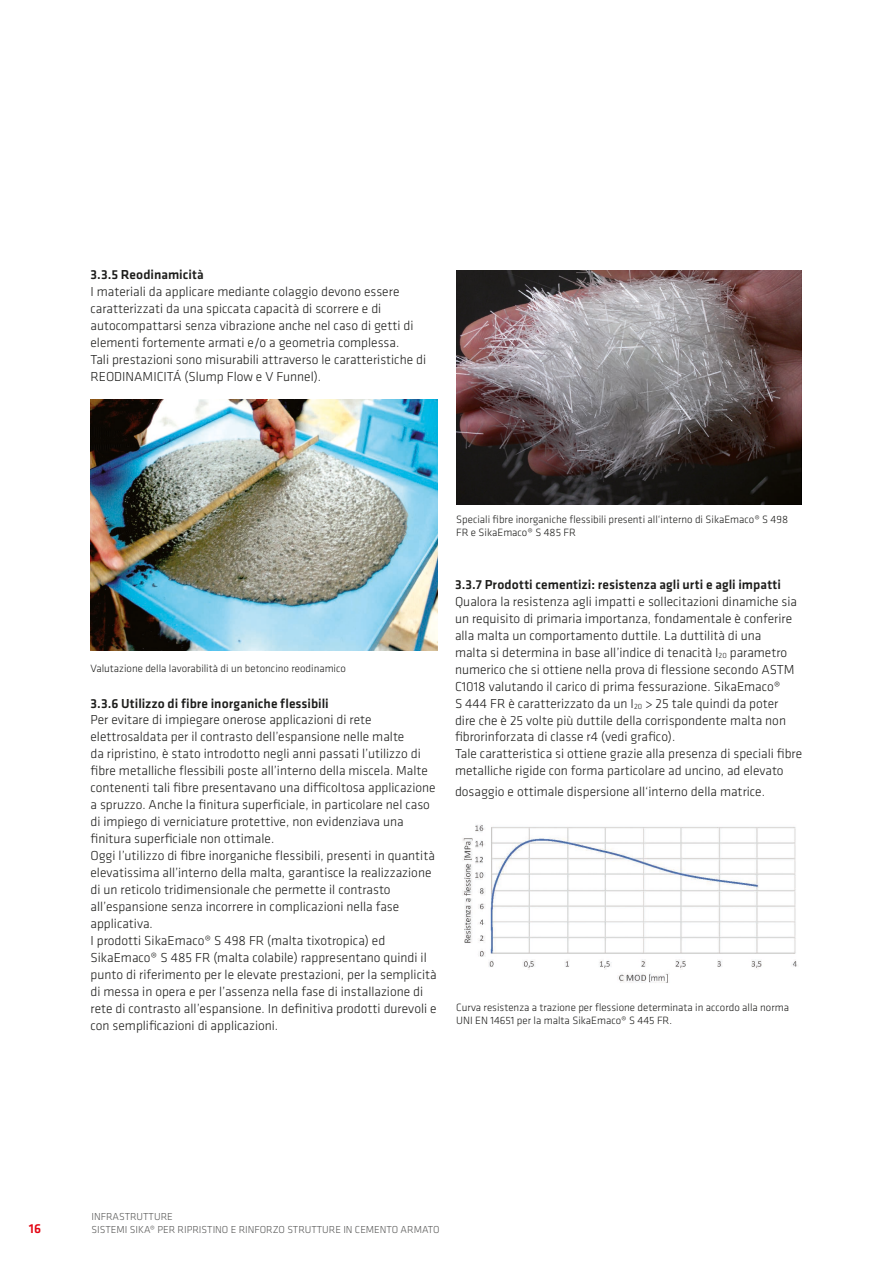
<style>
.page{position:relative;width:893px;height:1263px;background:#fff}
.page>*{position:absolute;margin:0;border:0;box-sizing:border-box;transform-origin:0 0}
.t1{font:300 13.5px/17px "Klavika";color:#1d1d1b}
._06_Text{font:500 13.5px "Klavika";letter-spacing:.005em;color:#1d1d1b}
.t2{font:500 13.5px "Klavika";color:#e30614}
.t3{font:300 10.95px/13.5px "Klavika";color:#1d1d1b}
.t4{font:300 10.5px "Klavika";color:#575756}
</style>
<div class="page">
<img style="left:91px;top:400px;width:347px;height:251px">
<img style="left:456px;top:270px;width:346px;height:234px">
<img style="left:462px;top:824px;width:335px;height:159px">
<p class="_06_Text" style="left:91px;top:265px;width:115px">3.3.5 Reodinamicità</p>
<p class="t1" style="left:91px;top:283px;width:324px">I materiali da applicare mediante colaggio devono essere caratterizzati da una spiccata capacità di scorrere e di autocompattarsi senza vibrazione anche nel caso di getti di elementi fortemente armati e/o a geometria complessa.</p>
<p class="t1" style="left:91px;top:351px;width:337px">Tali prestazioni sono misurabili attraverso le caratteristiche di<br>REODINAMICITÁ (Slump Flow e V Funnel).</p>
<p class="t3" style="left:91px;top:662px;width:257px">Valutazione della lavorabilità di un betoncino reodinamico</p>
<p class="_06_Text" style="left:91px;top:694px;width:240px">3.3.6 Utilizzo di fibre inorganiche flessibili</p>
<p class="t1" style="left:91px;top:711px;width:347px">Per evitare di impiegare onerose applicazioni di rete elettrosaldata per il contrasto dell’espansione nelle malte<br>da ripristino, è stato introdotto negli anni passati l’utilizzo di fibre metalliche flessibili poste all’interno della miscela. Malte contenenti tali fibre presentavano una difficoltosa applicazione a spruzzo. Anche la finitura superficiale, in particolare nel caso di impiego di verniciature protettive, non evidenziava una finitura superficiale non ottimale.</p>
<p class="t1" style="left:91px;top:847px;width:346px">Oggi l’utilizzo di fibre inorganiche flessibili, presenti in quantità elevatissima all’interno della malta, garantisce la realizzazione di un reticolo tridimensionale che permette il contrasto all’espansione senza incorrere in complicazioni nella fase applicativa.</p>
<p class="t1" style="left:91px;top:932px;width:348px">I prodotti SikaEmaco® S 498 FR (malta tixotropica) ed SikaEmaco® S 485 FR (malta colabile) rappresentano quindi il punto di riferimento per le elevate prestazioni, per la semplicità di messa in opera e per l’assenza nella fase di installazione di rete di contrasto all’espansione. In definitiva prodotti durevoli e con semplificazioni di applicazioni.</p>
<p class="t3" style="left:456px;top:512px;width:333px">Speciali fibre inorganiche flessibili presenti all‘interno di SikaEmaco® S 498<br>FR e SikaEmaco® S 485 FR</p>
<p class="_06_Text" style="left:455px;top:575px;width:328px">3.3.7 Prodotti cementizi: resistenza agli urti e agli impatti</p>
<p class="t1" style="left:455px;top:593px;width:344px">Qualora la resistenza agli impatti e sollecitazioni dinamiche sia un requisito di primaria importanza, fondamentale è conferire alla malta un comportamento duttile. La duttilità di una<br>malta si determina in base all’indice di tenacità I<sub>20</sub> parametro numerico che si ottiene nella prova di flessione secondo ASTM C1018 valutando il carico di prima fessurazione. SikaEmaco®<br>S 444 FR è caratterizzato da un I<sub>20</sub> &gt; 25 tale quindi da poter dire che è 25 volte più duttile della corrispondente malta non fibrorinforzata di classe r4 (vedi grafico).</p>
<p class="t1" style="left:455px;top:745px;width:349px">Tale caratteristica si ottiene grazie alla presenza di speciali fibre metalliche rigide con forma particolare ad uncino, ad elevato</p>
<p class="t1" style="left:455px;top:783px;width:312px">dosaggio e ottimale dispersione all‘interno della matrice.</p>
<p class="t3" style="left:456px;top:1000px;width:334px">Curva resistenza a trazione per flessione determinata in accordo alla norma<br>UNI EN 14651 per la malta SikaEmaco® S 445 FR.</p>
<p class="t4" style="left:91px;top:1211px;width:83px">INFRASTRUTTURE</p>
<p class="t2" style="left:29px;top:1219px;width:14px">16</p>
<p class="t4" style="left:91px;top:1223px;width:350px">SISTEMI SIKA® PER RIPRISTINO E RINFORZO STRUTTURE IN CEMENTO ARMATO</p>
</div>
